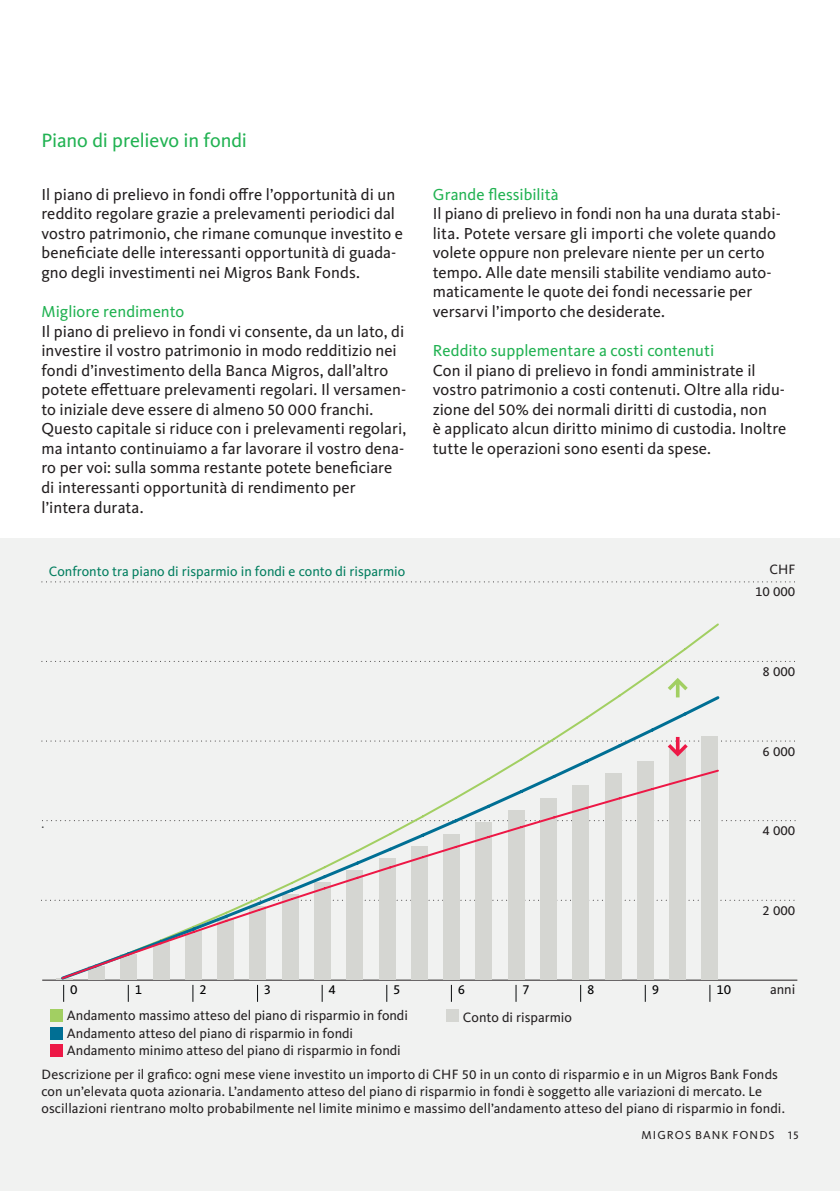
<style>
.page{position:relative;width:840px;height:1191px;background:#fff}
.page>*{position:absolute;margin:0;border:0;box-sizing:border-box;transform-origin:0 0}
.t1{font:20px "Migrosbank Kievit";letter-spacing:-.005em;color:#21b252}
.t2{font:16.4px/19.6px "Migrosbank Kievit";color:#231f20}
.t3{font:16.4px "Migrosbank Kievit";color:#21b252}
.t4{font:14px/17px "Migrosbank Kievit";letter-spacing:.005em;color:#231f20}
.t5{font:14px "Migrosbank Kievit";color:#007d5e}
.t6{font:14px "Migrosbank Kievit";color:#000001}
.t7{font:12px "Migrosbank Kievit";letter-spacing:.085em;color:#231f20}
</style>
<div class="page">
<div style="left:0;top:539px;width:839px;height:652px;background:#f1f2f1"></div>
<div style="left:50px;top:1044px;width:13px;height:13px;background:#ed1846"></div>
<div style="left:50px;top:1026px;width:13px;height:13px;background:#006f94"></div>
<div style="left:50px;top:1009px;width:13px;height:13px;background:#a2cf62"></div>
<svg style="left:42px;top:581px;width:753px;height:1px"></svg>
<hr style="left:42px;top:979px;width:754px;height:1px;background:#231f20">
<svg style="left:42px;top:661px;width:753px;height:1px"></svg>
<svg style="left:42px;top:820px;width:754px;height:7px"></svg>
<svg style="left:45px;top:899px;width:750px;height:1px"></svg>
<div style="left:445px;top:1009px;width:13px;height:13px;background:#d5d6d2"></div>
<svg style="left:63px;top:985px;width:1px;height:16px"></svg>
<svg style="left:128px;top:985px;width:1px;height:16px"></svg>
<svg style="left:192px;top:985px;width:1px;height:16px"></svg>
<svg style="left:257px;top:985px;width:1px;height:16px"></svg>
<svg style="left:321px;top:985px;width:1px;height:16px"></svg>
<svg style="left:386px;top:985px;width:1px;height:16px"></svg>
<svg style="left:450px;top:985px;width:1px;height:16px"></svg>
<svg style="left:515px;top:985px;width:1px;height:16px"></svg>
<svg style="left:580px;top:985px;width:1px;height:16px"></svg>
<svg style="left:644px;top:985px;width:1px;height:16px"></svg>
<svg style="left:709px;top:985px;width:1px;height:16px"></svg>
<svg style="left:42px;top:740px;width:753px;height:2px"></svg>
<svg style="left:60px;top:623px;width:660px;height:70px"></svg>
<svg style="left:59px;top:693px;width:662px;height:288px"></svg>
<svg style="left:60px;top:768px;width:660px;height:212px"></svg>
<p class="t1" style="left:41px;top:129px;width:207px">Piano di prelievo in fondi</p>
<p class="t2" style="left:41px;top:184px;width:363px">Il piano di prelievo in fondi offre l’opportunità di un reddito regolare grazie a prelevamenti periodici dal vostro patrimonio, che rimane comunque investito e beneficiate delle interessanti opportunità di guada&shy;gno degli investimenti nei Migros Bank Fonds.</p>
<p class="t3" style="left:41px;top:302px;width:144px">Migliore rendimento</p>
<p class="t2" style="left:41px;top:321px;width:366px">Il piano di prelievo in fondi vi consente, da un lato, di investire il vostro patrimonio in modo redditizio nei fondi d’investimento della Banca Migros, dall’altro potete effettuare prelevamenti regolari. Il versamen&shy;to iniziale deve essere di almeno 50 000 franchi.<br>Questo capitale si riduce con i prelevamenti regolari, ma intanto continuiamo a far lavorare il vostro dena&shy;ro per voi: sulla somma restante potete beneficiare di interessanti opportunità di rendimento per l’intera durata.</p>
<p class="t5" style="left:49px;top:563px;width:358px">Confronto tra piano di risparmio in fondi e conto di risparmio</p>
<p class="t3" style="left:432px;top:185px;width:127px">Grande flessibilità</p>
<p class="t2" style="left:432px;top:204px;width:349px">Il piano di prelievo in fondi non ha una durata stabi&shy;lita. Potete versare gli importi che volete quando volete oppure non prelevare niente per un certo tempo. Alle date mensili stabilite vendiamo auto&shy;maticamente le quote dei fondi necessarie per versarvi l’importo che desiderate.</p>
<p class="t3" style="left:432px;top:341px;width:283px">Reddito supplementare a costi contenuti</p>
<p class="t2" style="left:432px;top:360px;width:355px">Con il piano di prelievo in fondi amministrate il vostro patrimonio a costi contenuti. Oltre alla ridu&shy;zione del 50% dei normali diritti di custodia, non<br>è applicato alcun diritto minimo di custodia. Inoltre tutte le operazioni sono esenti da spese.</p>
<p class="t4" style="left:769px;top:561px;width:27px">CHF</p>
<p class="t4" style="left:754px;top:583px;width:42px">10 000</p>
<p class="t4" style="left:762px;top:663px;width:34px">8 000</p>
<p class="t4" style="left:762px;top:742px;width:34px">6 000</p>
<p class="t4" style="left:762px;top:822px;width:34px">4 000</p>
<p class="t4" style="left:762px;top:901px;width:34px">2 000</p>
<p class="t6" style="left:70px;top:981px;width:9px">0</p>
<p class="t6" style="left:135px;top:981px;width:9px">1</p>
<p class="t6" style="left:199px;top:981px;width:9px">2</p>
<p class="t6" style="left:264px;top:981px;width:9px">3</p>
<p class="t6" style="left:328px;top:981px;width:9px">4</p>
<p class="t6" style="left:393px;top:981px;width:9px">5</p>
<p class="t6" style="left:457px;top:981px;width:9px">6</p>
<p class="t6" style="left:522px;top:981px;width:9px">7</p>
<p class="t6" style="left:586px;top:981px;width:9px">8</p>
<p class="t6" style="left:651px;top:981px;width:9px">9</p>
<p class="t6" style="left:716px;top:981px;width:16px">10</p>
<p class="t4" style="left:67px;top:1007px;width:342px">Andamento massimo atteso del piano di risparmio in fondi</p>
<p class="t4" style="left:67px;top:1024px;width:288px">Andamento atteso del piano di risparmio in fondi</p>
<p class="t4" style="left:67px;top:1042px;width:335px">Andamento minimo atteso del piano di risparmio in fondi</p>
<p class="t4" style="left:462px;top:1009px;width:110px">Conto di risparmio</p>
<p class="t4" style="left:769px;top:981px;width:27px">anni</p>
<p class="t4" style="left:41px;top:1065px;width:744px">Descrizione per il grafico: ogni mese viene investito un importo di CHF 50 in un conto di risparmio e in un Migros Bank Fonds con un’elevata quota azionaria. L’andamento atteso del piano di risparmio in fondi è soggetto alle variazioni di mercato. Le oscillazioni rientrano molto probabilmente nel limite minimo e massimo dell’andamento atteso del piano di risparmio in fondi.</p>
<p class="t7" style="left:641px;top:1128px;width:158px">MIGROS BANK FONDS 15</p>
</div>
